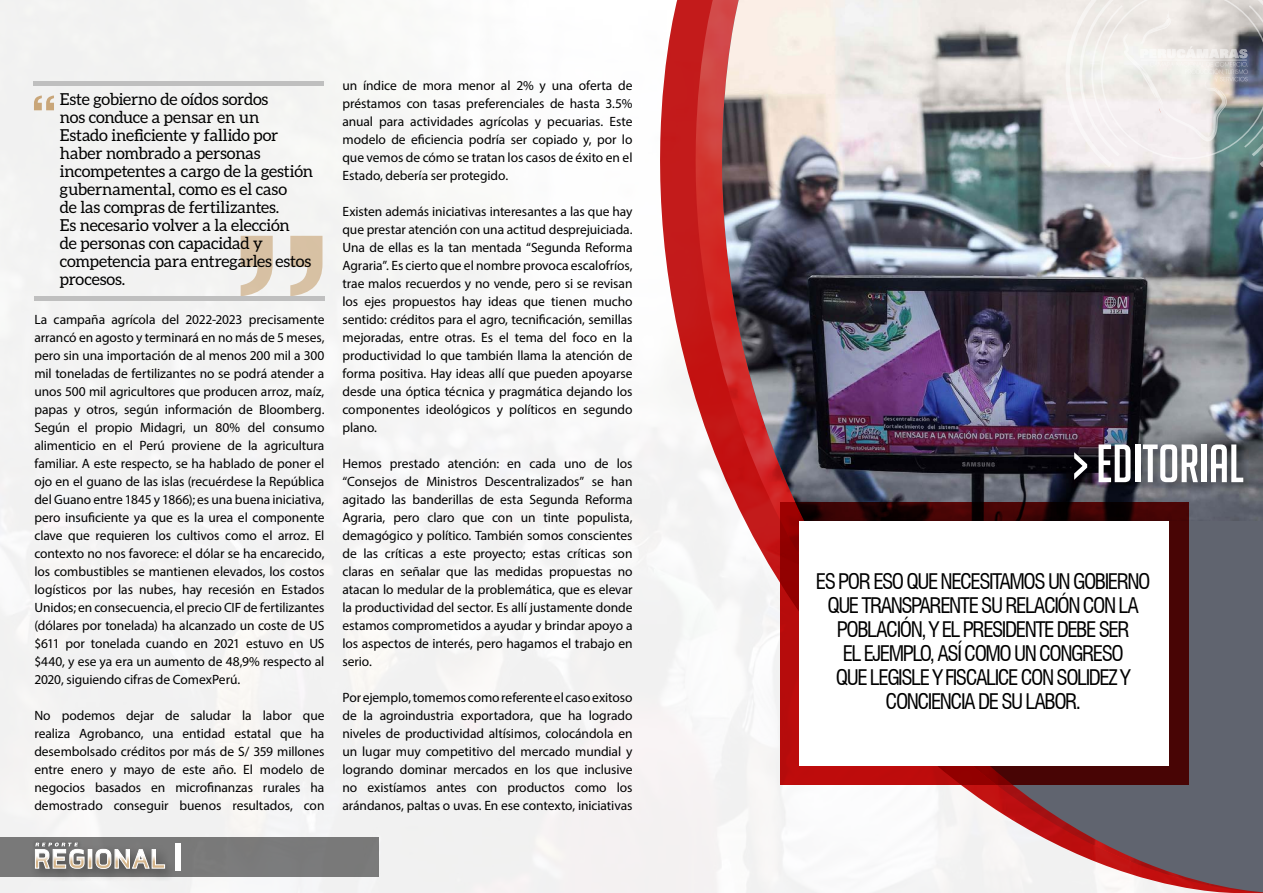
<style>
.page{position:relative;width:1263px;height:893px;background:#fff}
.page>*{position:absolute;margin:0;border:0;box-sizing:border-box;transform-origin:0 0}
.t1{font:52.5px "Big Noodle Titling";color:#fff}
.t2{font:condensed 21px/24px "Swiss 721 BT";letter-spacing:-.07em;color:#000;text-align:center}
.t3{font:16.5px/18px "Aleo";letter-spacing:-.01em;color:#000}
.t4{font:13.5px/18px "Myriad Pro";letter-spacing:-.005em;color:#000;text-align:justify}
</style>
<div class="page">
<svg style="left:658px;top:0;width:605px;height:893px"></svg>
<img style="left:720px;top:0;width:543px;height:521px">
<svg style="left:1065px;top:0;width:198px;height:167px"></svg>
<div style="left:1070px;top:440px;width:186px;height:54px;background:#000;opacity:.5"></div>
<svg style="left:781px;top:502px;width:407px;height:283px;background:#650505"></svg>
<div style="left:799px;top:521px;width:370px;height:245px;background:#fff"></div>
<div style="left:0;top:837px;width:378px;height:39px;background:#797979"></div>
<div style="left:31px;top:838px;width:51px;height:13px;background:#000;opacity:.5"></div>
<div style="left:30px;top:844px;width:148px;height:39px;background:#000;opacity:.5"></div>
<svg style="left:35px;top:843px;width:49px;height:26px"></svg>
<div style="left:88px;top:849px;width:4px;height:19px;border:1px solid #fff"></div>
<svg style="left:96px;top:849px;width:69px;height:20px"></svg>
<div style="left:175px;top:843px;width:6px;height:28px;background:#fff"></div>
<svg style="left:34px;top:96px;width:20px;height:14px"></svg>
<svg style="left:241px;top:236px;width:81px;height:60px"></svg>
<div style="left:34px;top:81px;width:290px;height:5px;background:#bfbfbf"></div>
<hr style="left:35px;top:296px;width:290px;height:4px;background:#bfbfbf">
<p class="t3" style="left:60px;top:90px;width:255px">Este gobierno de oídos sordos<br>nos conduce a pensar en un<br>Estado ineficiente y fallido por haber nombrado a personas incompetentes a cargo de la gestión gubernamental, como es el caso<br>de las compras de fertilizantes.<br>Es necesario volver a la elección<br>de personas con capacidad y competencia para entregarles estos procesos.</p>
<p class="t4" style="left:34px;top:310px;width:292px">La campaña agrícola del 2022-2023 precisamente arrancó en agosto y terminará en no más de 5 meses, pero sin una importación de al menos 200 mil a 300 mil toneladas de fertilizantes no se podrá atender a unos 500 mil agricultores que producen arroz, maíz, papas y otros, según información de Bloomberg.<br>Según el propio Midagri, un 80% del consumo alimenticio en el Perú proviene de la agricultura familiar. A este respecto, se ha hablado de poner el ojo en el guano de las islas (recuérdese la República del Guano entre 1845 y 1866); es una buena iniciativa, pero insuficiente ya que es la urea el componente clave que requieren los cultivos como el arroz. El contexto no nos favorece: el dólar se ha encarecido, los combustibles se mantienen elevados, los costos logísticos por las nubes, hay recesión en Estados Unidos; en consecuencia, el precio CIF de fertilizantes (dólares por tonelada) ha alcanzado un coste de US $611 por tonelada cuando en 2021 estuvo en US $440, y ese ya era un aumento de 48,9% respecto al 2020, siguiendo cifras de ComexPerú.</p>
<p class="t4" style="left:34px;top:706px;width:292px">No podemos dejar de saludar la labor que realiza Agrobanco, una entidad estatal que ha desembolsado créditos por más de S/ 359 millones entre enero y mayo de este año. El modelo de negocios basados en microfinanzas rurales ha demostrado conseguir buenos resultados, con</p>
<p class="t4" style="left:342px;top:76px;width:292px">un índice de mora menor al 2% y una oferta de préstamos con tasas preferenciales de hasta 3.5% anual para actividades agrícolas y pecuarias. Este modelo de eficiencia podría ser copiado y, por lo que vemos de cómo se tratan los casos de éxito en el Estado, debería ser protegido.</p>
<p class="t4" style="left:342px;top:202px;width:292px">Existen además iniciativas interesantes a las que hay que prestar atención con una actitud desprejuiciada.<br>Una de ellas es la tan mentada “Segunda Reforma Agraria”. Es cierto que el nombre provoca escalofríos, trae malos recuerdos y no vende, pero si se revisan los ejes propuestos hay ideas que tienen mucho sentido: créditos para el agro, tecnificación, semillas mejoradas, entre otras. Es el tema del foco en la productividad lo que también llama la atención de forma positiva. Hay ideas allí que pueden apoyarse desde una óptica técnica y pragmática dejando los componentes ideológicos y políticos en segundo plano.</p>
<p class="t4" style="left:342px;top:454px;width:292px">Hemos prestado atención: en cada uno de los “Consejos de Ministros Descentralizados” se han agitado las banderillas de esta Segunda Reforma Agraria, pero claro que con un tinte populista, demagógico y político. También somos conscientes de las críticas a este proyecto; estas críticas son claras en señalar que las medidas propuestas no atacan lo medular de la problemática, que es elevar la productividad del sector. Es allí justamente donde estamos comprometidos a ayudar y brindar apoyo a los aspectos de interés, pero hagamos el trabajo en serio.</p>
<p class="t4" style="left:342px;top:688px;width:292px">Por ejemplo, tomemos como referente el caso exitoso de la agroindustria exportadora, que ha logrado niveles de productividad altísimos, colocándola en un lugar muy competitivo del mercado mundial y logrando dominar mercados en los que inclusive no existíamos antes con productos como los arándanos, paltas o uvas. En ese contexto, iniciativas</p>
<h1 class="t1" style="left:1072px;top:435px;width:174px">&gt; EDITORIAL</h1>
<h2 class="t2" style="left:816px;top:570px;width:336px">ES POR ESO QUE NECESITAMOS UN GOBIERNO QUE TRANSPARENTE SU RELACIÓN CON LA POBLACIÓN, Y EL PRESIDENTE DEBE SER<br>EL EJEMPLO, ASÍ COMO UN CONGRESO<br>QUE LEGISLE Y FISCALICE CON SOLIDEZ Y CONCIENCIA DE SU LABOR.</h2>
</div>
